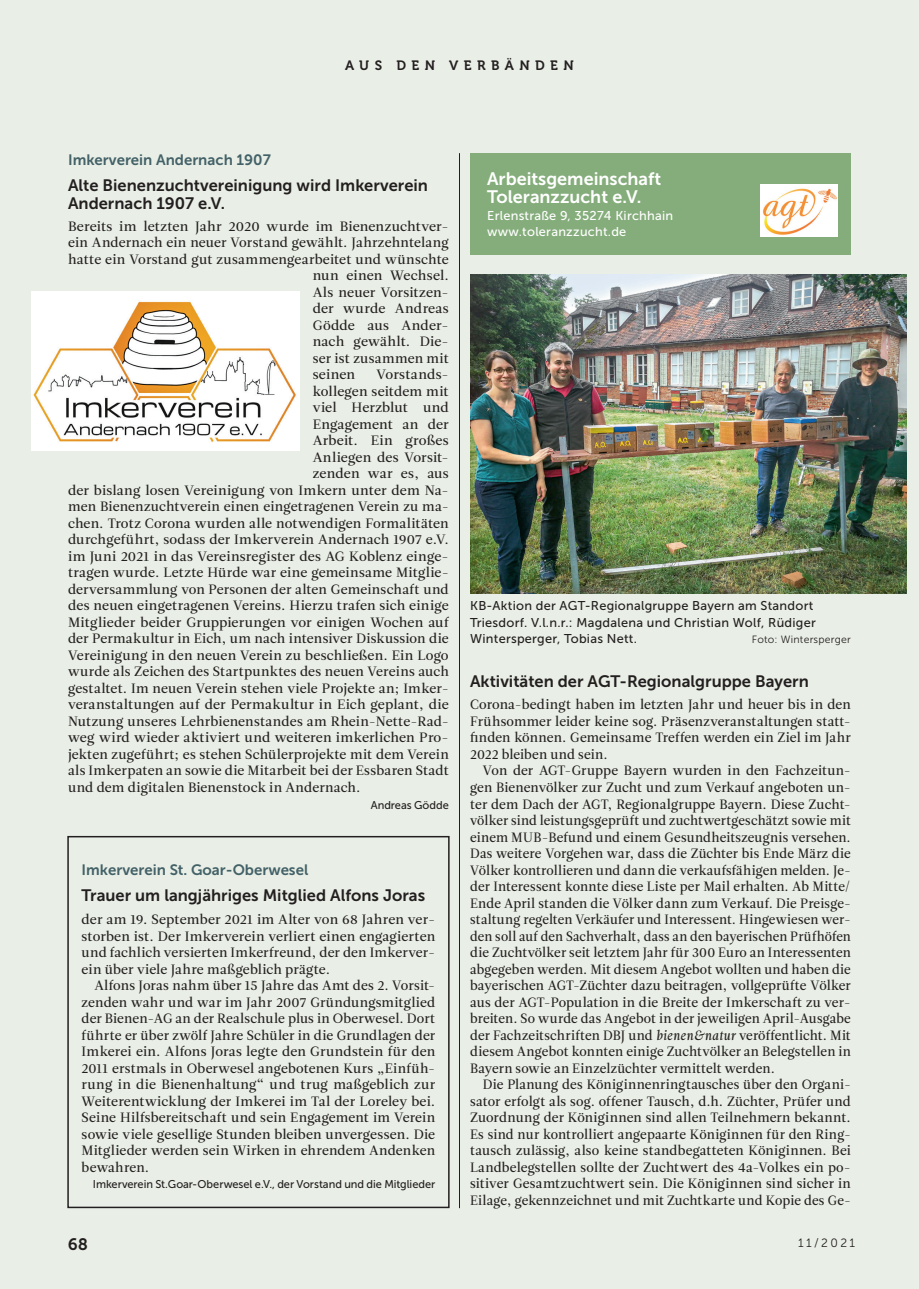
<style>
.page{position:relative;width:919px;height:1289px;background:#fff}
.page>*{position:absolute;margin:0;border:0;box-sizing:border-box;transform-origin:0 0}
.t1{font:18px/18.8px "Museo Sans 700";color:#fff}
.t2{font:16.5px/18px "Museo Sans 700";color:#231f20}
.t3{font:16.5px "Museo 700";color:#231f20}
.t4{font:15px "Museo Sans 700";color:#436168}
.t5{font:13.5px/16.5px "Leitura Roman 2";letter-spacing:.005em;color:#231f20;text-align:justify}
.t6{font:13.5px "Museo 700";letter-spacing:.4em;color:#241f21}
.t7{font:12.75px/16.5px "Museo Sans 500";letter-spacing:.02em;color:#231f20}
.t8{font:12.75px/16.5px "Museo Sans 500";letter-spacing:.02em;color:#fff}
.t9{font:12px "Museo Sans 300";letter-spacing:.2em;color:#231f20}
.t10{font:11.25px "Museo Sans 500";letter-spacing:-.005em;color:#231f20}
.t11{font:10.5px "Museo Sans 300";letter-spacing:.02em;color:#231f20}
.s1{font-family:"Leitura Italic 2"}
</style>
<div class="page">
<div style="left:906px;top:0;width:12px;height:1288px;background:#e9efe6"></div>
<div style="left:0;top:0;width:906px;height:1288px;background:#e9efe6"></div>
<hr style="left:459px;top:153px;width:1px;height:1055px;background:#231f20">
<div style="left:67px;top:836px;width:382px;height:372px;border:2px solid #231f20"></div>
<div style="left:32px;top:291px;width:268px;height:160px;background:#fff"></div>
<img style="left:33px;top:301px;width:263px;height:141px">
<div style="left:470px;top:153px;width:380px;height:101px;background:#85ad7b"></div>
<img style="left:760px;top:184px;width:77px;height:53px">
<img style="left:470px;top:275px;width:436px;height:319px">
<p class="t6" style="left:345px;top:57px;width:230px">AUS DEN VERBÄNDEN</p>
<p class="t4" style="left:68px;top:151px;width:204px">Imkerverein Andernach 1907</p>
<p class="t2" style="left:68px;top:176px;width:361px">Alte Bienenzuchtvereinigung wird Imkerverein<br>Andernach 1907 e.V.</p>
<p class="t5" style="left:68px;top:218px;width:382px">Bereits im letzten Jahr 2020 wurde im Bienenzuchtver-</p>
<p class="t5" style="left:68px;top:234px;width:382px">ein Andernach ein neuer Vorstand gewählt. Jahrzehntelang</p>
<p class="t5" style="left:68px;top:251px;width:382px">hatte ein Vorstand gut zusammengearbeitet und wünschte</p>
<p class="t5" style="left:313px;top:267px;width:138px">nun einen Wechsel.</p>
<p class="t5" style="left:313px;top:284px;width:138px">Als neuer Vorsitzen-</p>
<p class="t5" style="left:313px;top:300px;width:138px">der wurde Andreas</p>
<p class="t5" style="left:313px;top:317px;width:138px">Gödde aus Ander-</p>
<p class="t5" style="left:313px;top:333px;width:138px">nach gewählt. Die-</p>
<p class="t5" style="left:313px;top:350px;width:138px">ser ist zusammen mit</p>
<p class="t5" style="left:313px;top:366px;width:44px">seinen</p>
<p class="t5" style="left:376px;top:366px;width:74px">Vorstands-</p>
<p class="t5" style="left:313px;top:383px;width:138px">kollegen seitdem mit</p>
<p class="t5" style="left:313px;top:399px;width:138px">viel Herzblut und</p>
<p class="t5" style="left:313px;top:416px;width:138px">Engagement an der</p>
<p class="t5" style="left:313px;top:432px;width:138px">Arbeit. Ein großes</p>
<p class="t5" style="left:313px;top:449px;width:138px">Anliegen des Vorsit-</p>
<p class="t5" style="left:313px;top:465px;width:138px">zenden war es, aus</p>
<p class="t5" style="left:68px;top:482px;width:382px">der bislang losen Vereinigung von Imkern unter dem Na-</p>
<p class="t5" style="left:68px;top:498px;width:382px">men Bienenzuchtverein einen eingetragenen Verein zu ma-</p>
<p class="t5" style="left:68px;top:515px;width:382px">chen. Trotz Corona wurden alle notwendigen Formalitäten</p>
<p class="t5" style="left:68px;top:531px;width:382px">durchgeführt, sodass der Imkerverein Andernach 1907 e.V.</p>
<p class="t5" style="left:68px;top:548px;width:382px">im Juni 2021 in das Vereinsregister des AG Koblenz einge-</p>
<p class="t5" style="left:68px;top:564px;width:382px">tragen wurde. Letzte Hürde war eine gemeinsame Mitglie-</p>
<p class="t5" style="left:68px;top:581px;width:382px">derversammlung von Personen der alten Gemeinschaft und</p>
<p class="t5" style="left:68px;top:597px;width:382px">des neuen eingetragenen Vereins. Hierzu trafen sich einige</p>
<p class="t5" style="left:68px;top:614px;width:382px">Mitglieder beider Gruppierungen vor einigen Wochen auf</p>
<p class="t5" style="left:68px;top:630px;width:382px">der Permakultur in Eich, um nach intensiver Diskussion die</p>
<p class="t5" style="left:68px;top:647px;width:382px">Vereinigung in den neuen Verein zu beschließen. Ein Logo</p>
<p class="t5" style="left:68px;top:663px;width:382px">wurde als Zeichen des Startpunktes des neuen Vereins auch</p>
<p class="t5" style="left:68px;top:680px;width:382px">gestaltet. Im neuen Verein stehen viele Projekte an; Imker-</p>
<p class="t5" style="left:68px;top:696px;width:382px">veranstaltungen auf der Permakultur in Eich geplant, die</p>
<p class="t5" style="left:68px;top:713px;width:382px">Nutzung unseres Lehrbienenstandes am Rhein-Nette-Rad-</p>
<p class="t5" style="left:68px;top:729px;width:382px">weg wird wieder aktiviert und weiteren imkerlichen Pro-</p>
<p class="t5" style="left:68px;top:746px;width:382px">jekten zugeführt; es stehen Schülerprojekte mit dem Verein</p>
<p class="t5" style="left:68px;top:762px;width:382px">als Imkerpaten an sowie die Mitarbeit bei der Essbaren Stadt</p>
<p class="t5" style="left:68px;top:779px;width:294px">und dem digitalen Bienenstock in Andernach.</p>
<p class="t10" style="left:371px;top:798px;width:80px">Andreas Gödde</p>
<p class="t4" style="left:82px;top:861px;width:228px">Imkerverein St. Goar-Oberwesel</p>
<p class="t2" style="left:82px;top:886px;width:345px">Trauer um langjähriges Mitglied Alfons Joras</p>
<p class="t5" style="left:82px;top:911px;width:355px">der am 19. September 2021 im Alter von 68 Jahren ver&shy;storben ist. Der Imkerverein verliert einen engagierten und fachlich versierten Imkerfreund, der den Imkerver&shy;ein über viele Jahre maßgeblich prägte.</p>
<p class="t5" style="left:82px;top:977px;width:355px;text-indent:13px">Alfons Joras nahm über 15 Jahre das Amt des 2. Vorsit&shy;zenden wahr und war im Jahr 2007 Gründungsmitglied der Bienen-AG an der Realschule plus in Oberwesel. Dort führte er über zwölf Jahre Schüler in die Grundlagen der Imkerei ein. Alfons Joras legte den Grundstein für den 2011 erstmals in Oberwesel angebotenen Kurs „Einfüh&shy;rung in die Bienenhaltung“ und trug maßgeblich zur Weiterentwicklung der Imkerei im Tal der Loreley bei.<br>Seine Hilfsbereitschaft und sein Engagement im Verein sowie viele gesellige Stunden bleiben unvergessen. Die Mitglieder werden sein Wirken in ehrendem Andenken bewahren.</p>
<p class="t10" style="left:93px;top:1178px;width:344px">Imkerverein St.Goar-Oberwesel e.V., der Vorstand und die Mitglieder</p>
<h1 class="t1" style="left:487px;top:169px;width:175px">Arbeitsgemeinschaft<br>Toleranzzucht e.V.</h1>
<p class="t8" style="left:487px;top:207px;width:188px">Erlenstraße 9, 35274 Kirchhain www.toleranzzucht.de</p>
<p class="t7" style="left:470px;top:598px;width:347px">KB-Aktion der AGT-Regionalgruppe Bayern am Standort<br>Triesdorf. V.l.n.r.: Magdalena und Christian Wolf, Rüdiger<br>Wintersperger, Tobias Nett.</p>
<p class="t11" style="left:751px;top:634px;width:101px">Foto: Wintersperger</p>
<p class="t2" style="left:470px;top:672px;width:340px">Aktivitäten der AGT-Regionalgruppe Bayern</p>
<p class="t5" style="left:470px;top:696px;width:382px">Corona-bedingt haben im letzten Jahr und heuer bis in den Frühsommer leider keine sog. Präsenzveranstaltungen statt&shy;finden können. Gemeinsame Treffen werden ein Ziel im Jahr 2022 bleiben und sein.</p>
<p class="t5" style="left:470px;top:762px;width:382px;text-indent:13px">Von der AGT-Gruppe Bayern wurden in den Fachzeitun&shy;gen Bienenvölker zur Zucht und zum Verkauf angeboten un&shy;ter dem Dach der AGT, Regionalgruppe Bayern. Diese Zucht&shy;völker sind leistungsgeprüft und zuchtwertgeschätzt sowie mit einem MUB-Befund und einem Gesundheitszeugnis versehen.<br>Das weitere Vorgehen war, dass die Züchter bis Ende März die Völker kontrollieren und dann die verkaufsfähigen melden. Je&shy;der Interessent konnte diese Liste per Mail erhalten. Ab Mitte/ Ende April standen die Völker dann zum Verkauf. Die Preisge&shy;staltung regelten Verkäufer und Interessent. Hingewiesen wer&shy;den soll auf den Sachverhalt, dass an den bayerischen Prüfhöfen die Zuchtvölker seit letztem Jahr für 300 Euro an Interessenten abgegeben werden. Mit diesem Angebot wollten und haben die bayerischen AGT-Züchter dazu beitragen, vollgeprüfte Völker aus der AGT-Population in die Breite der Imkerschaft zu ver&shy;breiten. So wurde das Angebot in der jeweiligen April-Ausgabe der Fachzeitschriften DBJ und <span class="s1">bienen&amp;natur</span> veröffentlicht. Mit diesem Angebot konnten einige Zuchtvölker an Belegstellen in Bayern sowie an Einzelzüchter vermittelt werden.</p>
<p class="t5" style="left:470px;top:1076px;width:382px;text-indent:13px">Die Planung des Königinnenringtausches über den Organi&shy;sator erfolgt als sog. offener Tausch, d.h. Züchter, Prüfer und Zuordnung der Königinnen sind allen Teilnehmern bekannt.<br>Es sind nur kontrolliert angepaarte Königinnen für den Ring&shy;tausch zulässig, also keine standbegatteten Königinnen. Bei Landbelegstellen sollte der Zuchtwert des 4a-Volkes ein po&shy;sitiver Gesamtzuchtwert sein. Die Königinnen sind sicher in Eilage, gekennzeichnet und mit Zuchtkarte und Kopie des Ge-</p>
<p class="t3" style="left:68px;top:1235px;width:21px">68</p>
<p class="t9" style="left:798px;top:1236px;width:59px">11/2021</p>
</div>
